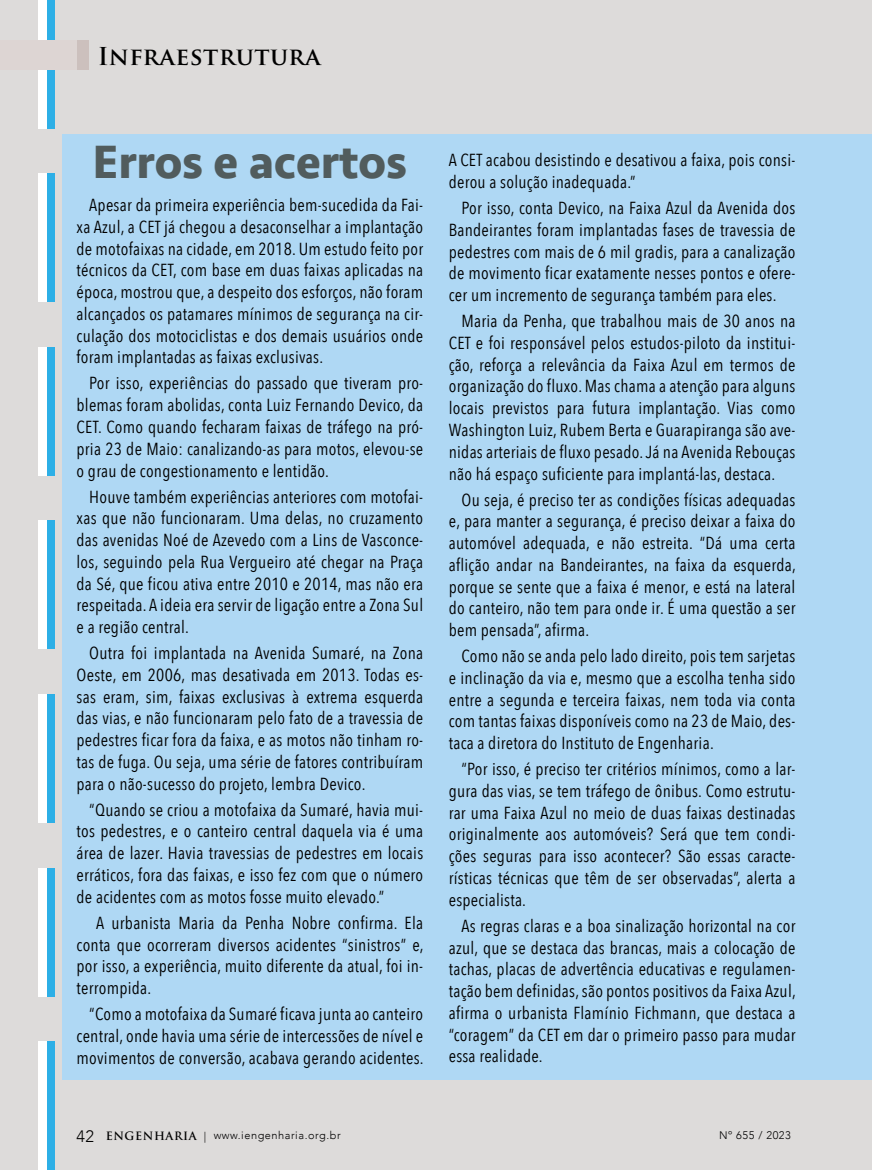
<style>
.page{position:relative;width:872px;height:1170px;background:#fff}
.page>*{position:absolute;margin:0;border:0;box-sizing:border-box;transform-origin:0 0}
.t1{font:700 48px "Seravek";color:#515c5d}
.t2{font:700 24px "Trajan Pro";letter-spacing:.02em;color:#000}
.t3{font:17.4px/21.8px "Avenir Next Condensed";letter-spacing:.015em;color:#000;text-align:justify}
.t4{font:300 10.95px "Avenir";letter-spacing:.05em;color:#000}
.s1{font-size:16.5px}
.s2{font-family:"Trajan Pro";font-weight:700;font-size:11.25px}
</style>
<div class="page">
<div style="left:0;top:0;width:872px;height:1169px;background:#dddbda"></div>
<div style="left:47px;top:1041px;width:8px;height:128px;background:#2dafe6"></div>
<div style="left:38px;top:1041px;width:9px;height:128px;background:#fff"></div>
<div style="left:47px;top:694px;width:8px;height:128px;background:#2dafe6"></div>
<div style="left:38px;top:694px;width:9px;height:128px;background:#fff"></div>
<div style="left:47px;top:347px;width:8px;height:129px;background:#2dafe6"></div>
<div style="left:38px;top:347px;width:9px;height:129px;background:#fff"></div>
<div style="left:47px;top:867px;width:8px;height:129px;background:#2dafe6"></div>
<div style="left:38px;top:867px;width:9px;height:129px;background:#fff"></div>
<div style="left:47px;top:520px;width:8px;height:129px;background:#2dafe6"></div>
<div style="left:38px;top:520px;width:9px;height:129px;background:#fff"></div>
<div style="left:47px;top:173px;width:8px;height:129px;background:#2dafe6"></div>
<div style="left:38px;top:173px;width:9px;height:129px;background:#fff"></div>
<div style="left:47px;top:0;width:8px;height:129px;background:#2dafe6"></div>
<div style="left:38px;top:0;width:9px;height:129px;background:#fff"></div>
<div style="left:63px;top:134px;width:809px;height:945px;background:#afd8f4"></div>
<div style="left:0;top:40px;width:77px;height:30px;background:#ddd5d3"></div>
<div style="left:77px;top:40px;width:11px;height:30px;background:#ccc0bd"></div>
<h2 class="t2" style="left:98px;top:41px;width:224px">Infraestrutura</h2>
<h1 class="t1" style="left:93px;top:124px;width:315px">Erros e acertos</h1>
<p class="t3" style="left:449px;top:148px;width:348px">A CET acabou desistindo e desativou a faixa, pois consi&shy;derou a solução inadequada.”</p>
<p class="t3" style="left:449px;top:196px;width:348px;text-indent:13px">Por isso, conta Devico, na Faixa Azul da Avenida dos Bandeirantes foram implantadas fases de travessia de pedestres com mais de 6 mil gradis, para a canalização de movimento ficar exatamente nesses pontos e ofere&shy;cer um incremento de segurança também para eles.</p>
<p class="t3" style="left:449px;top:309px;width:348px;text-indent:13px">Maria da Penha, que trabalhou mais de 30 anos na CET e foi responsável pelos estudos-piloto da institui&shy;ção, reforça a relevância da Faixa Azul em termos de organização do fluxo. Mas chama a atenção para alguns locais previstos para futura implantação. Vias como Washington Luiz, Rubem Berta e Guarapiranga são ave&shy;nidas arteriais de fluxo pesado. Já na Avenida Rebouças não há espaço suficiente para implantá-las, destaca.</p>
<p class="t3" style="left:449px;top:487px;width:349px;text-indent:13px">Ou seja, é preciso ter as condições físicas adequadas e, para manter a segurança, é preciso deixar a faixa do automóvel adequada, e não estreita. “Dá uma certa aflição andar na Bandeirantes, na faixa da esquerda, porque se sente que a faixa é menor, e está na lateral do canteiro, não tem para onde ir. É uma questão a ser bem pensada”, afirma.</p>
<p class="t3" style="left:449px;top:644px;width:348px;text-indent:13px">Como não se anda pelo lado direito, pois tem sarjetas e inclinação da via e, mesmo que a escolha tenha sido entre a segunda e terceira faixas, nem toda via conta com tantas faixas disponíveis como na 23 de Maio, des&shy;taca a diretora do Instituto de Engenharia.</p>
<p class="t3" style="left:449px;top:757px;width:348px;text-indent:13px">“Por isso, é preciso ter critérios mínimos, como a lar&shy;gura das vias, se tem tráfego de ônibus. Como estrutu&shy;rar uma Faixa Azul no meio de duas faixas destinadas originalmente aos automóveis? Será que tem condi&shy;ções seguras para isso acontecer? São essas caracte&shy;rísticas técnicas que têm de ser observadas”, alerta a especialista.</p>
<p class="t3" style="left:449px;top:913px;width:349px;text-indent:13px">As regras claras e a boa sinalização horizontal na cor azul, que se destaca das brancas, mais a colocação de tachas, placas de advertência educativas e regulamen&shy;tação bem definidas, são pontos positivos da Faixa Azul, afirma o urbanista Flamínio Fichmann, que destaca a “coragem” da CET em dar o primeiro passo para mudar essa realidade.</p>
<p class="t3" style="left:77px;top:193px;width:348px;text-indent:13px">Apesar da primeira experiência bem-sucedida da Fai&shy;xa Azul, a CET já chegou a desaconselhar a implantação de motofaixas na cidade, em 2018. Um estudo feito por técnicos da CET, com base em duas faixas aplicadas na época, mostrou que, a despeito dos esforços, não foram alcançados os patamares mínimos de segurança na cir&shy;culação dos motociclistas e dos demais usuários onde foram implantadas as faixas exclusivas.</p>
<p class="t3" style="left:77px;top:371px;width:348px;text-indent:13px">Por isso, experiências do passado que tiveram pro&shy;blemas foram abolidas, conta Luiz Fernando Devico, da CET. Como quando fecharam faixas de tráfego na pró&shy;pria 23 de Maio: canalizando-as para motos, elevou-se o grau de congestionamento e lentidão.</p>
<p class="t3" style="left:77px;top:484px;width:348px;text-indent:13px">Houve também experiências anteriores com motofai&shy;xas que não funcionaram. Uma delas, no cruzamento das avenidas Noé de Azevedo com a Lins de Vasconce&shy;los, seguindo pela Rua Vergueiro até chegar na Praça da Sé, que ficou ativa entre 2010 e 2014, mas não era respeitada. A ideia era servir de ligação entre a Zona Sul e a região central.</p>
<p class="t3" style="left:77px;top:641px;width:348px;text-indent:13px">Outra foi implantada na Avenida Sumaré, na Zona Oeste, em 2006, mas desativada em 2013. Todas es&shy;sas eram, sim, faixas exclusivas à extrema esquerda das vias, e não funcionaram pelo fato de a travessia de pedestres ficar fora da faixa, e as motos não tinham ro&shy;tas de fuga. Ou seja, uma série de fatores contribuíram para o não-sucesso do projeto, lembra Devico.</p>
<p class="t3" style="left:77px;top:797px;width:348px;text-indent:13px">“Quando se criou a motofaixa da Sumaré, havia mui&shy;tos pedestres, e o canteiro central daquela via é uma área de lazer. Havia travessias de pedestres em locais erráticos, fora das faixas, e isso fez com que o número de acidentes com as motos fosse muito elevado.”</p>
<p class="t3" style="left:77px;top:910px;width:349px;text-indent:20px">A urbanista Maria da Penha Nobre confirma. Ela conta que ocorreram diversos acidentes “sinistros” e, por isso, a experiência, muito diferente da atual, foi in&shy;terrompida.</p>
<p class="t3" style="left:77px;top:1002px;width:349px;text-indent:13px">“Como a motofaixa da Sumaré ficava junta ao canteiro central, onde havia uma série de intercessões de nível e movimentos de conversão, acabava gerando acidentes.</p>
<p class="t4" style="left:77px;top:1128px;width:266px"><span class="s1">42</span> <span class="s2">ENGENHARIA</span> | www.iengenharia.org.br</p>
<p class="t4" style="left:719px;top:1128px;width:73px">Nº 655 / 2023</p>
</div>
